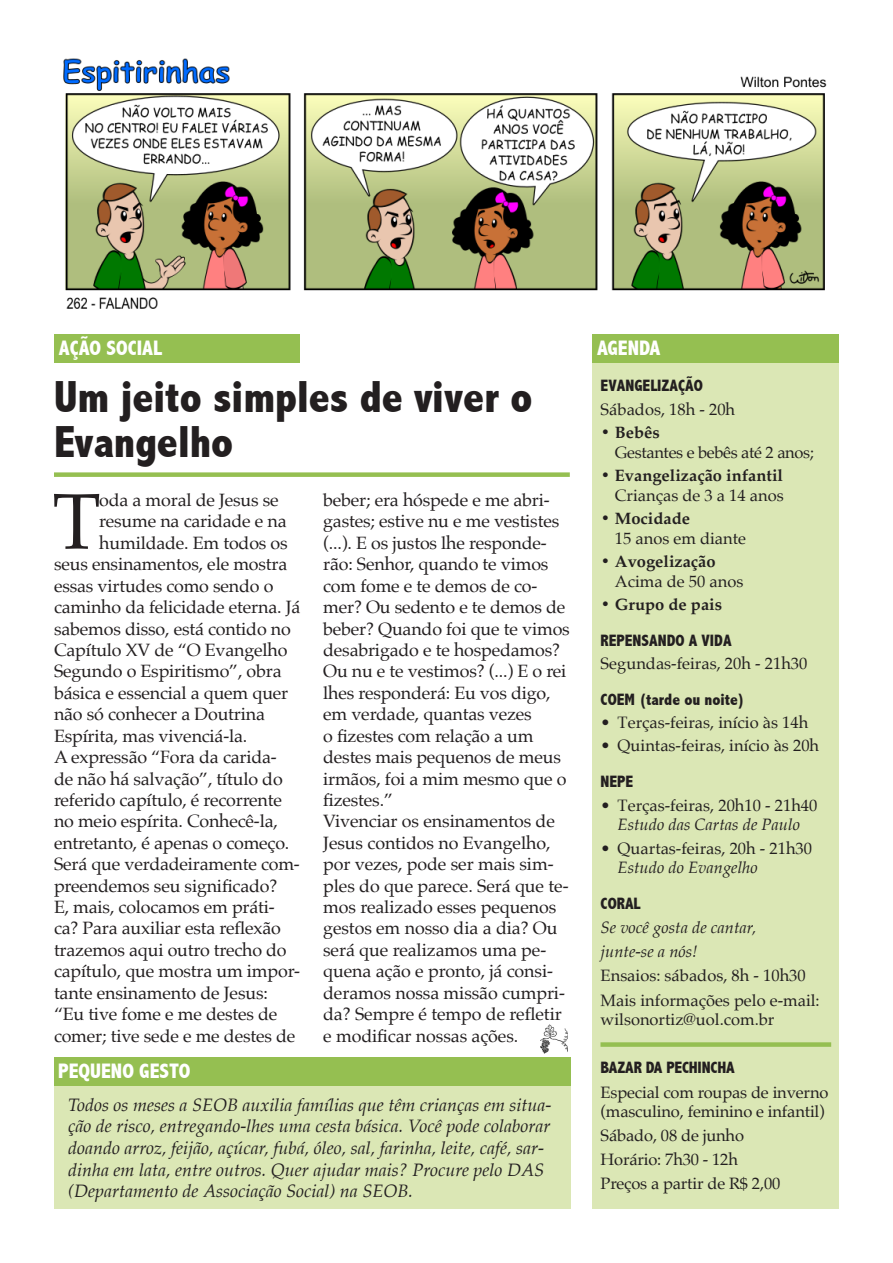
<style>
.page{position:relative;width:893px;height:1263px;background:#fff}
.page>*{position:absolute;margin:0;border:0;box-sizing:border-box;transform-origin:0 0}
.Corpo_de_texto_Palat{font:79.2px "Palatino";color:#231f20}
.t1{font:800 condensed 45px/45px "Abadi";color:#231f20}
.t2{font:800 condensed 21px "Abadi";color:#fff}
.Corpo_de_texto_Palat-2{font:italic 18px/21.6px "Palatino";color:#231f20}
.Corpo_de_texto_Palat-3{font:17.85px/21.5px "Palatino";letter-spacing:-.01em;color:#231f20}
.t3{font:16.5px/19.8px "Palatino";color:#231f20}
.t4{font:700 16.5px/19.8px "Palatino";color:#231f20;text-align:right}
.t5{font:800 condensed 16.5px "Abadi";color:#231f20}
.t6{font:italic 16.5px "Palatino";color:#231f20}
.t7{font:16.5px/19.8px "Palatino";letter-spacing:-.02em;color:#231f20}
.s1{font-weight:700}
.s2{font-weight:400}
.s3{font-style:italic}
</style>
<div class="page">
<div style="left:54px;top:335px;width:245px;height:28px;background:#95bf51"></div>
<div style="left:54px;top:472px;width:516px;height:5px;background:#95bf51"></div>
<div style="left:593px;top:335px;width:246px;height:28px;background:#95bf51"></div>
<div style="left:593px;top:363px;width:246px;height:846px;background:#dbe7b5"></div>
<img style="left:63px;top:58px;width:764px;height:251px">
<div style="left:54px;top:1085px;width:516px;height:124px;background:#dbe7b5"></div>
<div style="left:54px;top:1057px;width:516px;height:28px;background:#95bf51"></div>
<img style="left:540px;top:1025px;width:28px;height:28px">
<div style="left:600px;top:1042px;width:231px;height:5px;background:#95bf51"></div>
<p class="t2" style="left:59px;top:336px;width:105px">AÇÃO SOCIAL</p>
<p class="t1" style="left:54px;top:374px;width:480px">Um jeito simples de viver o<br>Evangelho</p>
<p class="Corpo_de_texto_Palat" style="left:52px;top:456px;width:50px">T</p>
<p class="Corpo_de_texto_Palat-3" style="left:99px;top:489px;width:181px">oda a moral de Jesus se</p>
<p class="Corpo_de_texto_Palat-3" style="left:99px;top:510px;width:189px">resume na caridade e na</p>
<p class="Corpo_de_texto_Palat-3" style="left:99px;top:532px;width:190px">humildade. Em todos os</p>
<p class="Corpo_de_texto_Palat-3" style="left:54px;top:553px;width:235px">seus ensinamentos, ele mostra</p>
<p class="Corpo_de_texto_Palat-3" style="left:54px;top:575px;width:221px">essas virtudes como sendo o</p>
<p class="Corpo_de_texto_Palat-3" style="left:54px;top:596px;width:248px">caminho da felicidade eterna. Já</p>
<p class="Corpo_de_texto_Palat-3" style="left:54px;top:618px;width:238px">sabemos disso, está contido no</p>
<p class="Corpo_de_texto_Palat-3" style="left:54px;top:639px;width:235px">Capítulo XV de “O Evangelho</p>
<p class="Corpo_de_texto_Palat-3" style="left:54px;top:660px;width:229px">Segundo o Espiritismo”, obra</p>
<p class="Corpo_de_texto_Palat-3" style="left:54px;top:682px;width:236px">básica e essencial a quem quer</p>
<p class="Corpo_de_texto_Palat-3" style="left:54px;top:703px;width:212px">não só conhecer a Doutrina</p>
<p class="Corpo_de_texto_Palat-3" style="left:54px;top:725px;width:195px">Espírita, mas vivenciá-la.</p>
<p class="Corpo_de_texto_Palat-3" style="left:54px;top:746px;width:248px">A expressão “Fora da carida&shy;de não há salvação”, título do referido capítulo, é recorrente no meio espírita. Conhecê-la, entretanto, é apenas o começo.<br>Será que verdadeiramente com&shy;preendemos seu significado?<br>E, mais, colocamos em práti&shy;ca? Para auxiliar esta reflexão trazemos aqui outro trecho do capítulo, que mostra um impor&shy;tante ensinamento de Jesus:</p>
<p class="Corpo_de_texto_Palat-3" style="left:54px;top:1003px;width:243px">“Eu tive fome e me destes de comer; tive sede e me destes de</p>
<p class="Corpo_de_texto_Palat-3" style="left:323px;top:489px;width:248px">beber; era hóspede e me abri&shy;gastes; estive nu e me vestistes (...). E os justos lhe responde&shy;rão: Senhor, quando te vimos com fome e te demos de co&shy;mer? Ou sedento e te demos de beber? Quando foi que te vimos desabrigado e te hospedamos?<br>Ou nu e te vestimos? (...) E o rei lhes responderá: Eu vos digo, em verdade, quantas vezes<br>o fizestes com relação a um destes mais pequenos de meus irmãos, foi a mim mesmo que o fizestes.”</p>
<p class="Corpo_de_texto_Palat-3" style="left:323px;top:810px;width:247px">Vivenciar os ensinamentos de<br>Jesus contidos no Evangelho, por vezes, pode ser mais sim&shy;ples do que parece. Será que te&shy;mos realizado esses pequenos gestos em nosso dia a dia? Ou será que realizamos uma pe&shy;quena ação e pronto, já consi&shy;deramos nossa missão cumpri&shy;da? Sempre é tempo de refletir e modificar nossas ações.</p>
<p class="t2" style="left:58px;top:1058px;width:134px">PEQUENO GESTO</p>
<p class="Corpo_de_texto_Palat-2" style="left:68px;top:1093px;width:485px">Todos os meses a SEOB auxilia famílias que têm crianças em situa&shy;ção de risco, entregando-lhes uma cesta básica. Você pode colaborar doando arroz, feijão, açúcar, fubá, óleo, sal, farinha, leite, café, sar&shy;dinha em lata, entre outros. Quer ajudar mais? Procure pelo DAS (Departamento de Associação Social) na SEOB.</p>
<p class="t2" style="left:597px;top:336px;width:65px">AGENDA</p>
<p class="t5" style="left:601px;top:376px;width:104px">EVANGELIZAÇÃO</p>
<p class="t3" style="left:601px;top:399px;width:136px">Sábados, 18h - 20h</p>
<p class="t7" style="left:615px;top:422px;width:201px;text-indent:-14px"><span class="s1">• Bebês<br></span>Gestantes e bebês até 2 anos;</p>
<p class="t4" style="left:601px;top:465px;width:185px">• Evangelização infantil<br><span class="s2">Crianças de 3 a 14 anos</span></p>
<p class="t3" style="left:615px;top:508px;width:133px;text-indent:-14px"><span class="s1">• Mocidade<br></span>15 anos em diante</p>
<p class="t4" style="left:615px;top:551px;width:130px;text-align:left;text-indent:-14px">• Avogelização<br><span class="s2">Acima de 50 anos</span></p>
<p class="t4" style="left:601px;top:594px;width:123px">• Grupo de pais</p>
<p class="t5" style="left:601px;top:631px;width:132px">REPENSANDO A VIDA</p>
<p class="t3" style="left:601px;top:653px;width:208px">Segundas-feiras, 20h - 21h30</p>
<p class="t5" style="left:601px;top:690px;width:146px">COEM (tarde ou noite)</p>
<p class="t3" style="left:601px;top:712px;width:209px">• Terças-feiras, início às 14h</p>
<p class="t3" style="left:601px;top:736px;width:220px">• Quintas-feiras, início às 20h</p>
<p class="t5" style="left:601px;top:772px;width:34px">NEPE</p>
<p class="t3" style="left:601px;top:795px;width:218px;text-align:center">• Terças-feiras, 20h10 - 21h40<br><span class="s3">Estudo das Cartas de Paulo</span></p>
<p class="t3" style="left:618px;top:838px;width:196px;text-indent:-17px">• Quartas-feiras, 20h - 21h30<br><span class="s3">Estudo do Evangelho</span></p>
<p class="t5" style="left:601px;top:894px;width:41px">CORAL</p>
<p class="t6" style="left:601px;top:914px;width:157px">Se você gosta de cantar,</p>
<p class="t6" style="left:601px;top:938px;width:99px">junte-se a nós!</p>
<p class="t3" style="left:601px;top:966px;width:207px">Ensaios: sábados, 8h - 10h30</p>
<p class="t3" style="left:601px;top:990px;width:221px">Mais informações pelo e-mail: wilsonortiz@uol.com.br</p>
<p class="t5" style="left:601px;top:1058px;width:136px">BAZAR DA PECHINCHA</p>
<p class="t3" style="left:601px;top:1082px;width:229px">Especial com roupas de inverno (masculino, feminino e infantil)</p>
<p class="t3" style="left:601px;top:1126px;width:145px">Sábado, 08 de junho</p>
<p class="t3" style="left:601px;top:1150px;width:139px">Horário: 7h30 - 12h</p>
<p class="t3" style="left:601px;top:1174px;width:181px">Preços a partir de R$ 2,00</p>
</div>
